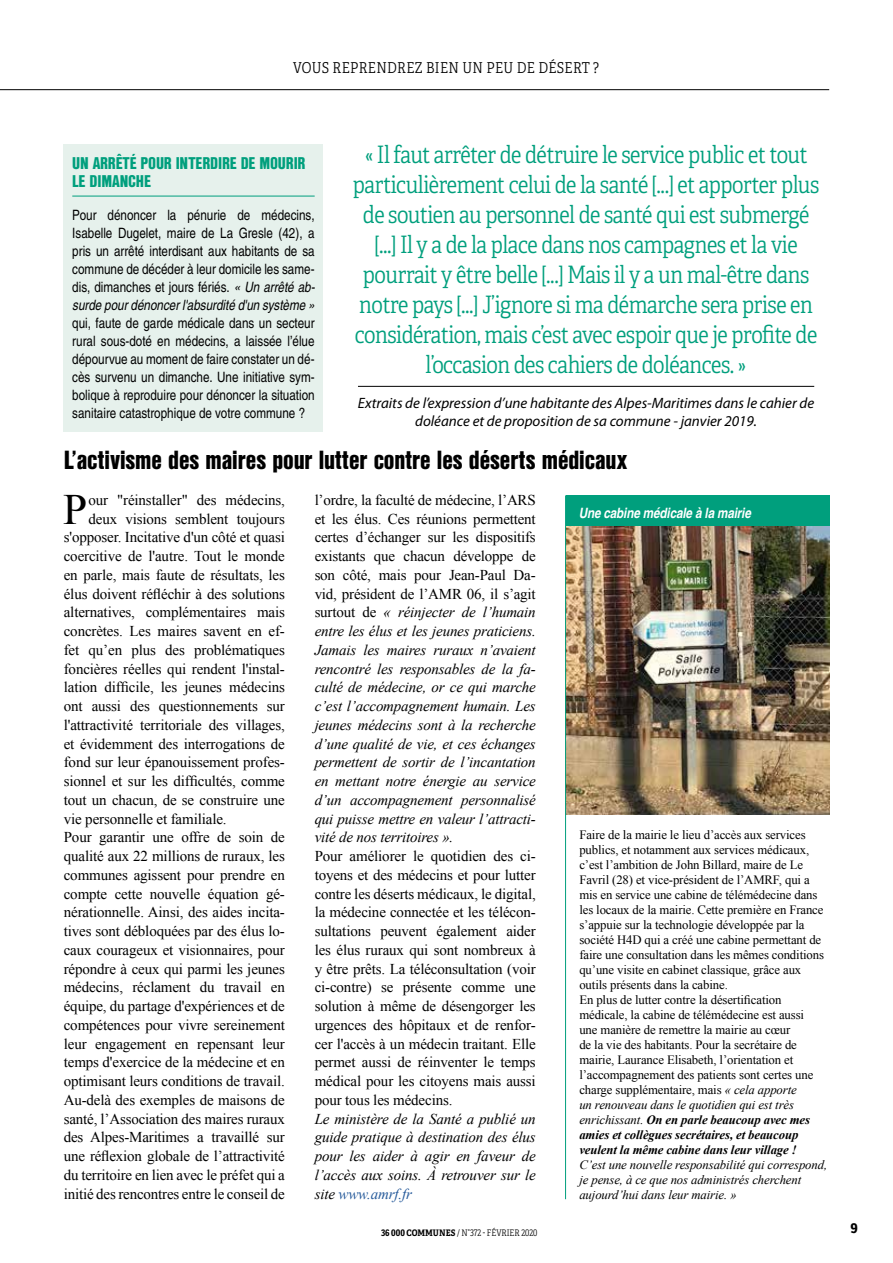
<style>
.page{position:relative;width:893px;height:1263px;background:#fff}
.page>*{position:absolute;margin:0;border:0;box-sizing:border-box;transform-origin:0 0}
.t1{font:43.35px "Times New Roman";color:#000}
.t2{font:900 25.5px "Nimbus San Con L";letter-spacing:-.005em;color:#000}
.t3{font:24px/30px "Adelle Condensed Lt";letter-spacing:-.02em;color:#009f7d;text-align:center}
.t4{font:900 16.5px/18px "Nimbus San Con L";letter-spacing:-.01em;color:#009f7d}
.t5{font:15px/18.8px "Times New Roman";letter-spacing:-.01em;color:#000;text-align:justify}
.t6{font:italic 15px/18.8px "Times New Roman";letter-spacing:-.01em;color:#000;text-align:justify}
.t7{font:italic 15px/18px "Myriad Pro";color:#000;text-align:center}
.t8{font:15px "Adelle Condensed Lt";letter-spacing:.02em;color:#000}
.t9{font:700 15px "Adelle Condensed";color:#000}
.t10{font:14.25px/18px "Nimbus San Con L";color:#000}
.t11{font:italic 700 14.25px "Nimbus San Con L";color:#fff}
.t12{font:12.75px/15px "Times New Roman";letter-spacing:-.01em;color:#000}
.t13{font:italic 12.75px/15px "Times New Roman";letter-spacing:-.01em;color:#000}
.t14{font:9px "Adelle Condensed Lt";color:#000}
.s1{font-style:italic}
.s2{font-style:normal}
.s3{color:#275b9b}
.s4{font-weight:700;font-style:italic}
.s5{font-family:"Adelle Condensed";font-weight:700}
</style>
<div class="page">
<hr style="left:0;top:89px;width:829px;height:1px;background:#000">
<div style="left:64px;top:145px;width:259px;height:287px;background:#e6f1ec"></div>
<hr style="left:72px;top:196px;width:243px;height:1px;background:#009f7d">
<div style="left:566px;top:495px;width:263px;height:39px;background:#009f7d"></div>
<hr style="left:358px;top:386px;width:456px;height:1px;background:#000">
<img style="left:566px;top:527px;width:263px;height:287px">
<hr style="left:565px;top:495px;width:1px;height:704px;background:#009f7d">
<p class="t8" style="left:293px;top:57px;width:308px">VOUS REPRENDREZ BIEN UN PEU DE DÉSERT ?</p>
<p class="t3" style="left:353px;top:138px;width:468px">« Il faut arrêter de détruire le service public et tout particulièrement celui de la santé [...] et apporter plus de soutien au personnel de santé qui est submergé [...] Il y a de la place dans nos campagnes et la vie pourrait y être belle [...] Mais il y a un mal-être dans notre pays [...] J’ignore si ma démarche sera prise en considération, mais c’est avec espoir que je profite de l’occasion des cahiers de doléances. »</p>
<p class="t7" style="left:358px;top:394px;width:458px">Extraits de l’expression d’une habitante des Alpes-Maritimes dans le cahier de doléance et de proposition de sa commune - janvier 2019.</p>
<p class="t4" style="left:72px;top:154px;width:235px">UN ARRÊTÉ POUR INTERDIRE DE MOURIR<br>LE DIMANCHE</p>
<p class="t10" style="left:72px;top:205px;width:247px">Pour dénoncer la pénurie de médecins, Isabelle Dugelet, maire de La Gresle (42), a pris un arrêté interdisant aux habitants de sa commune de décéder à leur domicile les same&shy;dis, dimanches et jours fériés. <span class="s1">« Un arrêté ab&shy;surde pourdénoncerl'absurdité d'un système »</span></p>
<p class="t10" style="left:72px;top:313px;width:244px;text-align:justify">qui, faute de garde médicale dans un secteur rural sous-doté en médecins, a laissée l’élue dépourvue au moment de faire constater un dé&shy;cès survenu un dimanche. Une initiative sym&shy;bolique à reproduire pour dénoncer la situation sanitaire catastrophique de votre commune ?</p>
<h2 class="t2" style="left:64px;top:442px;width:565px">L’activisme des maires pour lutter contre les déserts médicaux</h2>
<h1 class="t1" style="left:63px;top:480px;width:26px">P</h1>
<p class="t5" style="left:88px;top:490px;width:198px">our "réinstaller" des médecins,</p>
<p class="t6" style="left:315px;top:490px;width:223px"><span class="s2">l’ordre, la faculté de médecine, l’ARS et les élus. Ces réunions permettent certes d’échanger sur les dispositifs existants que chacun développe de son côté, mais pour Jean-Paul Da&shy;vid, président de l’AMR 06, il s’agit surtout de</span> « réinjecter de l’humain entre les élus et les jeunes praticiens.<br>Jamais les maires ruraux n’avaient rencontré les responsables de la fa&shy;culté de médecine, or ce qui marche c’est l’accompagnement humain. Les jeunes médecins sont à la recherche d’une qualité de vie, et ces échanges permettent de sortir de l’incantation en mettant notre énergie au service d’un accompagnement personnalisé qui puisse mettre en valeur l’attracti&shy;vité de nos territoires ».</p>
<p class="t5" style="left:315px;top:846px;width:223px">Pour améliorer le quotidien des ci&shy;toyens et des médecins et pour lutter contre les déserts médicaux, le digital, la médecine connectée et les télécon&shy;sultations peuvent également aider les élus ruraux qui sont nombreux à y être prêts. La téléconsultation (voir ci-contre) se présente comme une solution à même de désengorger les urgences des hôpitaux et de renfor&shy;cer l'accès à un médecin traitant. Elle permet aussi de réinventer le temps médical pour les citoyens mais aussi pour tous les médecins.</p>
<p class="t6" style="left:315px;top:1109px;width:223px">Le ministère de la Santé a publié un guide pratique à destination des élus pour les aider à agir en faveur de l’accès aux soins. À retrouver sur le site <span class="s3">www.amrf.fr</span></p>
<p class="t11" style="left:579px;top:502px;width:177px">Unecabinemédicaleàlamairie</p>
<p class="t5" style="left:88px;top:509px;width:198px">deux visions semblent toujours</p>
<p class="t5" style="left:64px;top:528px;width:223px">s'opposer. Incitative d'un côté et quasi</p>
<p class="t5" style="left:64px;top:546px;width:223px">coercitive de l'autre. Tout le monde</p>
<p class="t5" style="left:64px;top:565px;width:223px">en parle, mais faute de résultats, les</p>
<p class="t5" style="left:64px;top:584px;width:223px">élus doivent réfléchir à des solutions</p>
<p class="t5" style="left:64px;top:603px;width:223px">alternatives, complémentaires mais</p>
<p class="t5" style="left:64px;top:621px;width:223px">concrètes. Les maires savent en ef-</p>
<p class="t5" style="left:64px;top:640px;width:223px">fet qu’en plus des problématiques</p>
<p class="t5" style="left:64px;top:659px;width:223px">foncières réelles qui rendent l'instal-</p>
<p class="t5" style="left:64px;top:678px;width:223px">lation difficile, les jeunes médecins</p>
<p class="t5" style="left:64px;top:696px;width:223px">ont aussi des questionnements sur</p>
<p class="t5" style="left:64px;top:715px;width:223px">l'attractivité territoriale des villages,</p>
<p class="t5" style="left:64px;top:734px;width:223px">et évidemment des interrogations de</p>
<p class="t5" style="left:64px;top:753px;width:223px">fond sur leur épanouissement profes-</p>
<p class="t5" style="left:64px;top:771px;width:223px">sionnel et sur les difficultés, comme</p>
<p class="t5" style="left:64px;top:790px;width:223px">tout un chacun, de se construire une</p>
<p class="t5" style="left:64px;top:809px;width:164px">vie personnelle et familiale.</p>
<p class="t5" style="left:64px;top:828px;width:223px">Pour garantir une offre de soin de</p>
<p class="t5" style="left:64px;top:846px;width:223px">qualité aux 22 millions de ruraux, les</p>
<p class="t5" style="left:64px;top:865px;width:223px">communes agissent pour prendre en</p>
<p class="t5" style="left:64px;top:884px;width:223px">compte cette nouvelle équation gé-</p>
<p class="t5" style="left:64px;top:903px;width:223px">nérationnelle. Ainsi, des aides incita-</p>
<p class="t5" style="left:64px;top:921px;width:223px">tives sont débloquées par des élus lo-</p>
<p class="t5" style="left:64px;top:940px;width:223px">caux courageux et visionnaires, pour</p>
<p class="t5" style="left:64px;top:959px;width:223px">répondre à ceux qui parmi les jeunes</p>
<p class="t5" style="left:64px;top:978px;width:223px">médecins, réclament du travail en</p>
<p class="t5" style="left:64px;top:996px;width:223px">équipe, du partage d'expériences et de</p>
<p class="t5" style="left:64px;top:1015px;width:223px">compétences pour vivre sereinement</p>
<p class="t5" style="left:64px;top:1034px;width:223px">leur engagement en repensant leur</p>
<p class="t5" style="left:64px;top:1053px;width:223px">temps d'exercice de la médecine et en</p>
<p class="t5" style="left:64px;top:1071px;width:223px">optimisant leurs conditions de travail.</p>
<p class="t5" style="left:64px;top:1090px;width:223px">Au-delà des exemples de maisons de</p>
<p class="t5" style="left:64px;top:1109px;width:223px">santé, l’Association des maires ruraux</p>
<p class="t5" style="left:64px;top:1128px;width:223px">des Alpes-Maritimes a travaillé sur</p>
<p class="t5" style="left:64px;top:1146px;width:223px">une réflexion globale de l’attractivité</p>
<p class="t5" style="left:64px;top:1165px;width:223px">du territoire en lien avec le préfet qui a</p>
<p class="t5" style="left:64px;top:1184px;width:223px">initié des rencontres entre le conseil de</p>
<p class="t12" style="left:579px;top:827px;width:246px">Faire de la mairie le lieu d’accès aux services publics, et notamment aux services médicaux, c’est l’ambition de John Billard, maire de Le Favril (28) et vice-président de l’AMRF, qui a mis en service une cabine de télémédecine dans les locaux de la mairie. Cette première en France s’appuie sur la technologie développée par la société H4D qui a créé une cabine permettant de faire une consultation dans les mêmes conditions qu’une visite en cabinet classique, grâce aux outils présents dans la cabine.<br>En plus de lutter contre la désertification médicale, la cabine de télémédecine est aussi une manière de remettre la mairie au cœur<br>de la vie des habitants. Pour la secrétaire de mairie, Laurance Elisabeth, l’orientation et l’accompagnement des patients sont certes une charge supplémentaire, mais <span class="s1">« cela apporte<br>un renouveau dans le quotidien qui est très enrichissant.</span> <span class="s4">On en parle beaucoup avec mes amies et collègues secrétaires, et beaucoup veulent la même cabine dans leur village !</span></p>
<p class="t13" style="left:579px;top:1157px;width:249px">C’est une nouvelle responsabilité qui correspond, je pense, à ce que nos administrés cherchent aujourd’hui dans leur mairie. »</p>
<p class="t14" style="left:381px;top:1226px;width:158px"><span class="s5">36 000 COMMUNES</span> / N°372 - FÉVRIER 2020</p>
<p class="t9" style="left:850px;top:1215px;width:9px">9</p>
</div>
